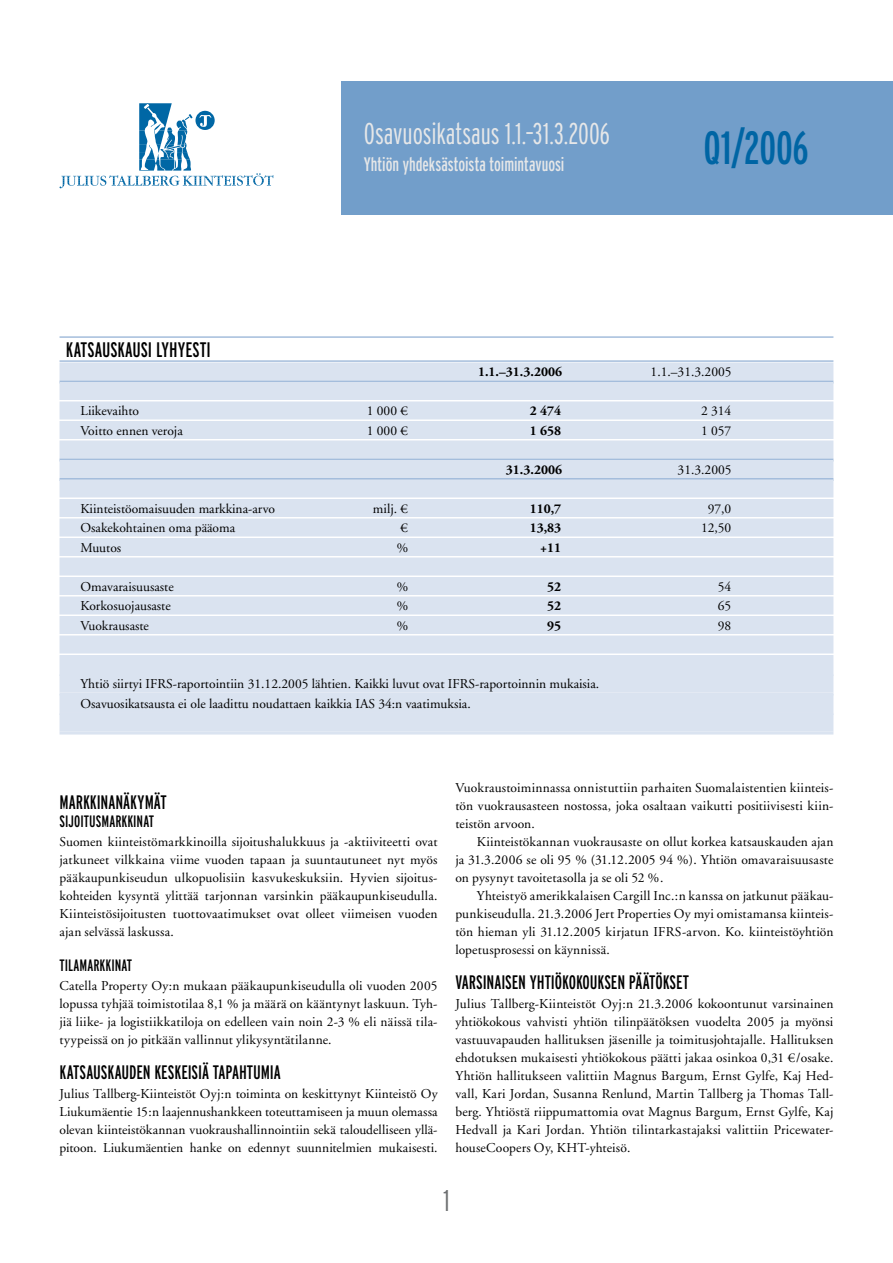
<style>
.page{position:relative;width:893px;height:1263px;background:#fff}
.page>*{position:absolute;margin:0;border:0;box-sizing:border-box;transform-origin:0 0}
.t1{font:extra-condensed 46.5px "Interstate";letter-spacing:-.005em;color:#0065a4}
.t2{font:300 extra-condensed 30px "Interstate";color:#e6e7e8}
.t3{font:extra-condensed 21px "Interstate";color:#000}
.t4{font:extra-condensed 19.5px "Interstate";letter-spacing:-.005em;color:#000}
.t5{font:extra-condensed 19.5px "Interstate";color:#e6e7e8}
.t6{font:extra-condensed 16.5px "Interstate";letter-spacing:.005em;color:#000}
.t7{font:13.5px/18px "Adobe Garamond";color:#000;text-align:justify}
.t8{font:700 13.5px "Adobe Garamond";color:#000}
</style>
<div class="page">
<div style="left:342px;top:81px;width:551px;height:134px;background:#729eca"></div>
<hr style="left:60px;top:336px;width:773px;height:2px;background:#a4bddc">
<hr style="left:60px;top:360px;width:773px;height:2px;background:#a4bddc">
<div style="left:60px;top:362px;width:773px;height:18px;background:#dae3f0"></div>
<hr style="left:60px;top:380px;width:773px;height:3px;background:#a4bddc">
<div style="left:60px;top:382px;width:773px;height:18px;background:#dae3f0"></div>
<div style="left:60px;top:401px;width:773px;height:18px;background:#dae3f0"></div>
<div style="left:60px;top:421px;width:773px;height:18px;background:#dae3f0"></div>
<div style="left:60px;top:440px;width:773px;height:18px;background:#dae3f0"></div>
<hr style="left:60px;top:458px;width:773px;height:3px;background:#a4bddc">
<div style="left:60px;top:460px;width:773px;height:18px;background:#dae3f0"></div>
<hr style="left:60px;top:478px;width:773px;height:3px;background:#a4bddc">
<div style="left:60px;top:479px;width:773px;height:18px;background:#dae3f0"></div>
<div style="left:60px;top:499px;width:773px;height:18px;background:#dae3f0"></div>
<div style="left:60px;top:518px;width:773px;height:18px;background:#dae3f0"></div>
<div style="left:60px;top:538px;width:773px;height:18px;background:#dae3f0"></div>
<div style="left:60px;top:557px;width:773px;height:18px;background:#dae3f0"></div>
<div style="left:60px;top:577px;width:773px;height:18px;background:#dae3f0"></div>
<div style="left:60px;top:596px;width:773px;height:18px;background:#dae3f0"></div>
<div style="left:60px;top:616px;width:773px;height:18px;background:#dae3f0"></div>
<div style="left:60px;top:635px;width:773px;height:18px;background:#dae3f0"></div>
<div style="left:60px;top:655px;width:773px;height:18px;background:#dae3f0"></div>
<hr style="left:60px;top:673px;width:773px;height:3px;background:#dae3f0">
<div style="left:60px;top:674px;width:773px;height:18px;background:#dae3f0"></div>
<hr style="left:60px;top:692px;width:773px;height:3px;background:#dae3f0">
<div style="left:60px;top:694px;width:773px;height:18px;background:#dae3f0"></div>
<hr style="left:60px;top:712px;width:773px;height:3px;background:#dae3f0">
<div style="left:60px;top:713px;width:773px;height:18px;background:#dae3f0"></div>
<hr style="left:60px;top:731px;width:773px;height:3px;background:#dae3f0">
<svg style="left:60px;top:103px;width:213px;height:85px"></svg>
<h3 class="t3" style="left:66px;top:338px;width:146px">KATSAUSKAUSI LYHYESTI</h3>
<h2 class="t2" style="left:364px;top:117px;width:247px">Osavuosikatsaus 1.1.–31.3.2006</h2>
<h3 class="t5" style="left:364px;top:153px;width:202px">Yhtiön yhdeksästoista toimintavuosi</h3>
<h1 class="t1" style="left:703px;top:122px;width:107px">Q1/2006</h1>
<p class="t8" style="left:478px;top:365px;width:85px">1.1.–31.3.2006</p>
<p class="t7" style="left:651px;top:363px;width:82px">1.1.–31.3.2005</p>
<p class="t7" style="left:81px;top:402px;width:60px">Liikevaihto</p>
<p class="t7" style="left:367px;top:402px;width:43px">1 000 €</p>
<p class="t8" style="left:530px;top:404px;width:33px">2 474</p>
<p class="t7" style="left:701px;top:402px;width:32px">2 314</p>
<p class="t7" style="left:81px;top:422px;width:104px">Voitto ennen veroja</p>
<p class="t7" style="left:367px;top:422px;width:43px">1 000 €</p>
<p class="t8" style="left:530px;top:423px;width:33px">1 658</p>
<p class="t7" style="left:701px;top:422px;width:32px">1 057</p>
<p class="t8" style="left:506px;top:462px;width:58px">31.3.2006</p>
<p class="t7" style="left:678px;top:461px;width:55px">31.3.2005</p>
<p class="t7" style="left:81px;top:500px;width:196px">Kiinteistöomaisuuden markkina-arvo</p>
<p class="t7" style="left:373px;top:500px;width:37px">milj. €</p>
<p class="t8" style="left:530px;top:501px;width:33px">110,7</p>
<p class="t7" style="left:708px;top:500px;width:25px">97,0</p>
<p class="t7" style="left:81px;top:519px;width:156px">Osakekohtainen oma pääoma</p>
<p class="t7" style="left:400px;top:519px;width:9px">€</p>
<p class="t8" style="left:530px;top:521px;width:33px">13,83</p>
<p class="t7" style="left:701px;top:519px;width:32px">12,50</p>
<p class="t7" style="left:81px;top:539px;width:42px">Muutos</p>
<p class="t7" style="left:397px;top:539px;width:13px">%</p>
<p class="t8" style="left:540px;top:540px;width:23px">+11</p>
<p class="t7" style="left:81px;top:578px;width:95px">Omavaraisuusaste</p>
<p class="t7" style="left:397px;top:578px;width:13px">%</p>
<p class="t8" style="left:547px;top:579px;width:16px">52</p>
<p class="t7" style="left:718px;top:578px;width:15px">54</p>
<p class="t7" style="left:81px;top:597px;width:92px">Korkosuojausaste</p>
<p class="t7" style="left:397px;top:597px;width:13px">%</p>
<p class="t8" style="left:547px;top:599px;width:16px">52</p>
<p class="t7" style="left:718px;top:597px;width:15px">65</p>
<p class="t7" style="left:81px;top:617px;width:70px">Vuokrausaste</p>
<p class="t7" style="left:397px;top:617px;width:13px">%</p>
<p class="t8" style="left:547px;top:618px;width:16px">95</p>
<p class="t7" style="left:718px;top:617px;width:15px">98</p>
<p class="t7" style="left:81px;top:675px;width:520px;line-height:19.5px">Yhtiö siirtyi IFRS-raportointiin 31.12.2005 lähtien. Kaikki luvut ovat IFRS-raportoinnin mukaisia.<br>Osavuosikatsausta ei ole laadittu noudattaen kaikkia IAS 34:n vaatimuksia.</p>
<h3 class="t4" style="left:60px;top:791px;width:109px">MARKKINANÄKYMÄT</h3>
<p class="t6" style="left:60px;top:812px;width:96px">SIJOITUSMARKKINAT</p>
<p class="t7" style="left:60px;top:833px;width:380px">Suomen kiinteistömarkkinoilla sijoitushalukkuus ja -aktiiviteetti ovat jatkuneet vilkkaina viime vuoden tapaan ja suuntautuneet nyt myös pääkaupunkiseudun ulkopuolisiin kasvukeskuksiin. Hyvien sijoitus&shy;kohteiden kysyntä ylittää tarjonnan varsinkin pääkaupunkiseudulla.<br>Kiinteistösijoitusten tuottovaatimukset ovat olleet viimeisen vuoden ajan selvässä laskussa.</p>
<p class="t6" style="left:60px;top:956px;width:74px">TILAMARKKINAT</p>
<p class="t7" style="left:60px;top:977px;width:380px">Catella Property Oy:n mukaan pääkaupunkiseudulla oli vuoden 2005 lopussa tyhjää toimistotilaa 8,1 % ja määrä on kääntynyt laskuun. Tyh&shy;jiä liike- ja logistiikkatiloja on edelleen vain noin 2-3 % eli näissä tila&shy;tyypeissä on jo pitkään vallinnut ylikysyntätilanne.</p>
<h3 class="t4" style="left:60px;top:1061px;width:223px">KATSAUSKAUDEN KESKEISIÄ TAPAHTUMIA</h3>
<p class="t7" style="left:60px;top:1085px;width:380px">Julius Tallberg-Kiinteistöt Oyj:n toiminta on keskittynyt Kiinteistö Oy Liukumäentie 15:n laajennushankkeen toteuttamiseen ja muun olemassa olevan kiinteistökannan vuokraushallinnointiin sekä taloudelliseen yllä&shy;pitoon. Liukumäentien hanke on edennyt suunnitelmien mukaisesti.</p>
<p class="t7" style="left:455px;top:779px;width:379px">Vuokraustoiminnassa onnistuttiin parhaiten Suomalaistentien kiinteis&shy;tön vuokrausasteen nostossa, joka osaltaan vaikutti positiivisesti kiin&shy;teistön arvoon.</p>
<p class="t7" style="left:455px;top:833px;width:379px;text-indent:21px">Kiinteistökannan vuokrausaste on ollut korkea katsauskauden ajan ja 31.3.2006 se oli 95 % (31.12.2005 94 %). Yhtiön omavaraisuusaste on pysynyt tavoitetasolla ja se oli 52 %.</p>
<p class="t7" style="left:455px;top:887px;width:379px;text-indent:21px">Yhteistyö amerikkalaisen Cargill Inc.:n kanssa on jatkunut pääkau&shy;punkiseudulla. 21.3.2006 Jert Properties Oy myi omistamansa kiinteis&shy;tön hieman yli 31.12.2005 kirjatun IFRS-arvon. Ko. kiinteistöyhtiön lopetusprosessi on käynnissä.</p>
<h3 class="t4" style="left:455px;top:971px;width:235px">VARSINAISEN YHTIÖKOKOUKSEN PÄÄTÖKSET</h3>
<p class="t7" style="left:455px;top:995px;width:380px">Julius Tallberg-Kiinteistöt Oyj:n 21.3.2006 kokoontunut varsinainen yhtiökokous vahvisti yhtiön tilinpäätöksen vuodelta 2005 ja myönsi vastuuvapauden hallituksen jäsenille ja toimitusjohtajalle. Hallituksen ehdotuksen mukaisesti yhtiökokous päätti jakaa osinkoa 0,31 €/osake.<br>Yhtiön hallitukseen valittiin Magnus Bargum, Ernst Gylfe, Kaj Hed&shy;vall, Kari Jordan, Susanna Renlund, Martin Tallberg ja Thomas Tall&shy;berg. Yhtiöstä riippumattomia ovat Magnus Bargum, Ernst Gylfe, Kaj Hedvall ja Kari Jordan. Yhtiön tilintarkastajaksi valittiin Pricewater&shy;houseCoopers Oy, KHT-yhteisö.</p>
</div>
